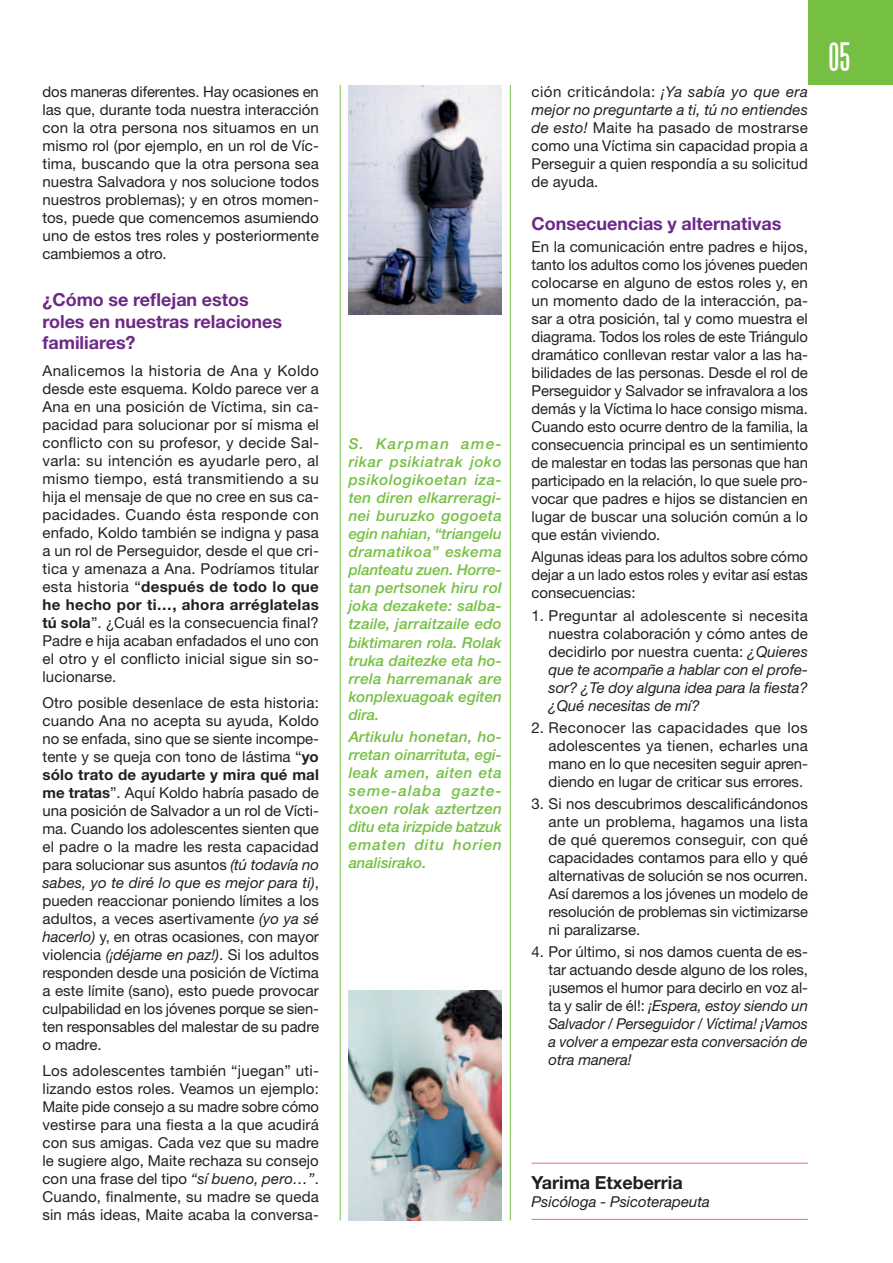
<style>
.page{position:relative;width:893px;height:1263px;background:#fff}
.page>*{position:absolute;margin:0;border:0;box-sizing:border-box;transform-origin:0 0}
.t1{font:36px "Steelfish";color:#fff}
.t2{font:700 18px/21.6px "Helvetica Neue";letter-spacing:-.005em;color:#6d2888}
.t3{font:700 18px "Helvetica Neue";letter-spacing:-.005em;color:#231f20}
.t4{font:15px/18px "Helvetica Neue";letter-spacing:-.005em;color:#231f20;text-align:justify}
.t5{font:italic 500 15px/18px "Helvetica Neue";color:#75c043;text-align:justify}
.t6{font:italic 15px "Helvetica Neue";letter-spacing:-.005em;color:#231f20}
.s1{font-weight:700}
.s2{font-style:italic}
</style>
<div class="page">
<div style="left:808px;top:0;width:85px;height:85px;background:#75c043"></div>
<hr style="left:340px;top:85px;width:1px;height:1135px;background:#75c043">
<hr style="left:510px;top:85px;width:1px;height:1135px;background:#75c043">
<img style="left:349px;top:85px;width:153px;height:230px">
<hr style="left:531px;top:1163px;width:277px;height:1px;background:#f06098">
<hr style="left:531px;top:1219px;width:277px;height:1px;background:#f06098">
<img style="left:349px;top:991px;width:153px;height:229px">
<p class="t4" style="left:43px;top:84px;width:278px">dos maneras diferentes. Hay ocasiones en las que, durante toda nuestra interacción con la otra persona nos situamos en un mismo rol (por ejemplo, en un rol de Víc&shy;tima, buscando que la otra persona sea nuestra Salvadora y nos solucione todos nuestros problemas); y en otros momen&shy;tos, puede que comencemos asumiendo uno de estos tres roles y posteriormente cambiemos a otro.</p>
<p class="t2" style="left:43px;top:290px;width:241px">¿Cómo se reflejan estos roles en nuestras relaciones familiares?</p>
<p class="t4" style="left:43px;top:363px;width:278px">Analicemos la historia de Ana y Koldo desde este esquema. Koldo parece ver a Ana en una posición de Víctima, sin ca&shy;pacidad para solucionar por sí misma el conflicto con su profesor, y decide Sal&shy;varla: su intención es ayudarle pero, al mismo tiempo, está transmitiendo a su hija el mensaje de que no cree en sus ca&shy;pacidades. Cuando ésta responde con enfado, Koldo también se indigna y pasa a un rol de Perseguidor, desde el que cri&shy;tica y amenaza a Ana. Podríamos titular esta historia “<span class="s1">después de todo lo que he hecho por ti…, ahora arréglatelas tú sola</span>”. ¿Cuál es la consecuencia final?<br>Padre e hija acaban enfadados el uno con el otro y el conflicto inicial sigue sin so&shy;lucionarse.</p>
<p class="t4" style="left:43px;top:695px;width:278px">Otro posible desenlace de esta historia: cuando Ana no acepta su ayuda, Koldo no se enfada, sino que se siente incompe&shy;tente y se queja con tono de lástima “<span class="s1">yo sólo trato de ayudarte y mira qué mal me tratas</span>”. Aquí Koldo habría pasado de una posición de Salvador a un rol de Vícti&shy;ma. Cuando los adolescentes sienten que el padre o la madre les resta capacidad para solucionar sus asuntos <span class="s2">(tú todavía no sabes, yo te diré lo que es mejor para ti)</span>, pueden reaccionar poniendo límites a los adultos, a veces asertivamente <span class="s2">(yo ya sé hacerlo)</span> y, en otras ocasiones, con mayor violencia <span class="s2">(¡déjame en paz!)</span>. Si los adultos responden desde una posición de Víctima a este límite (sano), esto puede provocar culpabilidad en los jóvenes porque se sien&shy;ten responsables del malestar de su padre o madre.</p>
<p class="t4" style="left:43px;top:1063px;width:278px">Los adolescentes también “juegan” uti&shy;lizando estos roles. Veamos un ejemplo:<br>Maite pide consejo a su madre sobre cómo vestirse para una fiesta a la que acudirá con sus amigas. Cada vez que su madre le sugiere algo, Maite rechaza su consejo con una frase del tipo <span class="s2">“sí bueno, pero…”</span>.<br>Cuando, finalmente, su madre se queda sin más ideas, Maite acaba la conversa-</p>
<p class="t5" style="left:349px;top:436px;width:155px">S. Karpman ame&shy;rikar psikiatrak joko psikologikoetan iza&shy;ten diren elkarreragi&shy;nei buruzko gogoeta egin nahian, “triangelu dramatikoa” eskema planteatu zuen. Horre&shy;tan pertsonek hiru rol joka dezakete: salba&shy;tzaile, jarraitzaile edo biktimaren rola. Rolak truka daitezke eta ho&shy;rrela harremanak are konplexuagoak egiten dira.</p>
<p class="t5" style="left:349px;top:729px;width:155px">Artikulu honetan, ho&shy;rretan oinarrituta, egi&shy;leak amen, aiten eta seme-alaba gazte&shy;txoen rolak aztertzen ditu eta irizpide ba tzuk ematen ditu horien analisirako.</p>
<p class="t4" style="left:531px;top:84px;width:278px">ción criticándola: <span class="s2">¡Ya sabía yo que era mejor no preguntarte a ti, tú no entiendes de esto!</span> Maite ha pasado de mostrarse como una Víctima sin capacidad propia a Perseguir a quien respondía a su solicitud de ayuda.</p>
<p class="t2" style="left:531px;top:214px;width:251px">Consecuencias y alternativas</p>
<p class="t4" style="left:531px;top:239px;width:278px">En la comunicación entre padres e hijos, tanto los adultos como los jóvenes pueden colocarse en alguno de estos roles y, en un momento dado de la interacción, pa&shy;sar a otra posición, tal y como muestra el diagrama. Todos los roles de este Triángulo dramático conllevan restar valor a las ha&shy;bilidades de las personas. Desde el rol de Perseguidor y Salvador se infravalora a los demás y la Víctima lo hace consigo misma.<br>Cuando esto ocurre dentro de la familia, la consecuencia principal es un sentimiento de malestar en todas las personas que han participado en la relación, lo que suele pro&shy;vocar que padres e hijos se distancien en lugar de buscar una solución común a lo que están viviendo.</p>
<p class="t4" style="left:531px;top:549px;width:278px">Algunas ideas para los adultos sobre cómo dejar a un lado estos roles y evitar así estas consecuencias:</p>
<p class="t4" style="left:549px;top:608px;width:261px;text-indent:-17px">1. Preguntar al adolescente si necesita nuestra colaboración y cómo antes de decidirlo por nuestra cuenta: <span class="s2">¿Quieres que te acompañe a hablar con el profe&shy;sor? ¿Te doy alguna idea para la fiesta? ¿Qué necesitas de mí?</span></p>
<p class="t4" style="left:549px;top:720px;width:261px;text-indent:-17px">2. Reconocer las capacidades que los adolescentes ya tienen, echarles una mano en lo que necesiten seguir apren&shy;diendo en lugar de criticar sus errores.</p>
<p class="t4" style="left:549px;top:796px;width:261px;text-indent:-17px">3. Si nos descubrimos descalificándonos ante un problema, hagamos una lista de qué queremos conseguir, con qué capacidades contamos para ello y qué alternativas de solución se nos ocurren.<br>Así daremos a los jóvenes un modelo de resolución de problemas sin victimizarse ni paralizarse.</p>
<p class="t4" style="left:549px;top:944px;width:261px;text-indent:-17px">4. Por último, si nos damos cuenta de es&shy;tar actuando desde alguno de los roles, ¡usemos el humor para decirlo en voz al&shy;ta y salir de él!: <span class="s2">¡Espera, estoy siendo un Salvador / Perseguidor / Víctima! ¡Vamos a volver a empezar esta conversación de otra manera!</span></p>
<h1 class="t1" style="left:828px;top:38px;width:23px">05</h1>
<p class="t3" style="left:531px;top:1176px;width:153px">Yarima Etxeberria</p>
<p class="t6" style="left:531px;top:1196px;width:180px">Psicóloga - Psicoterapeuta</p>
</div>
